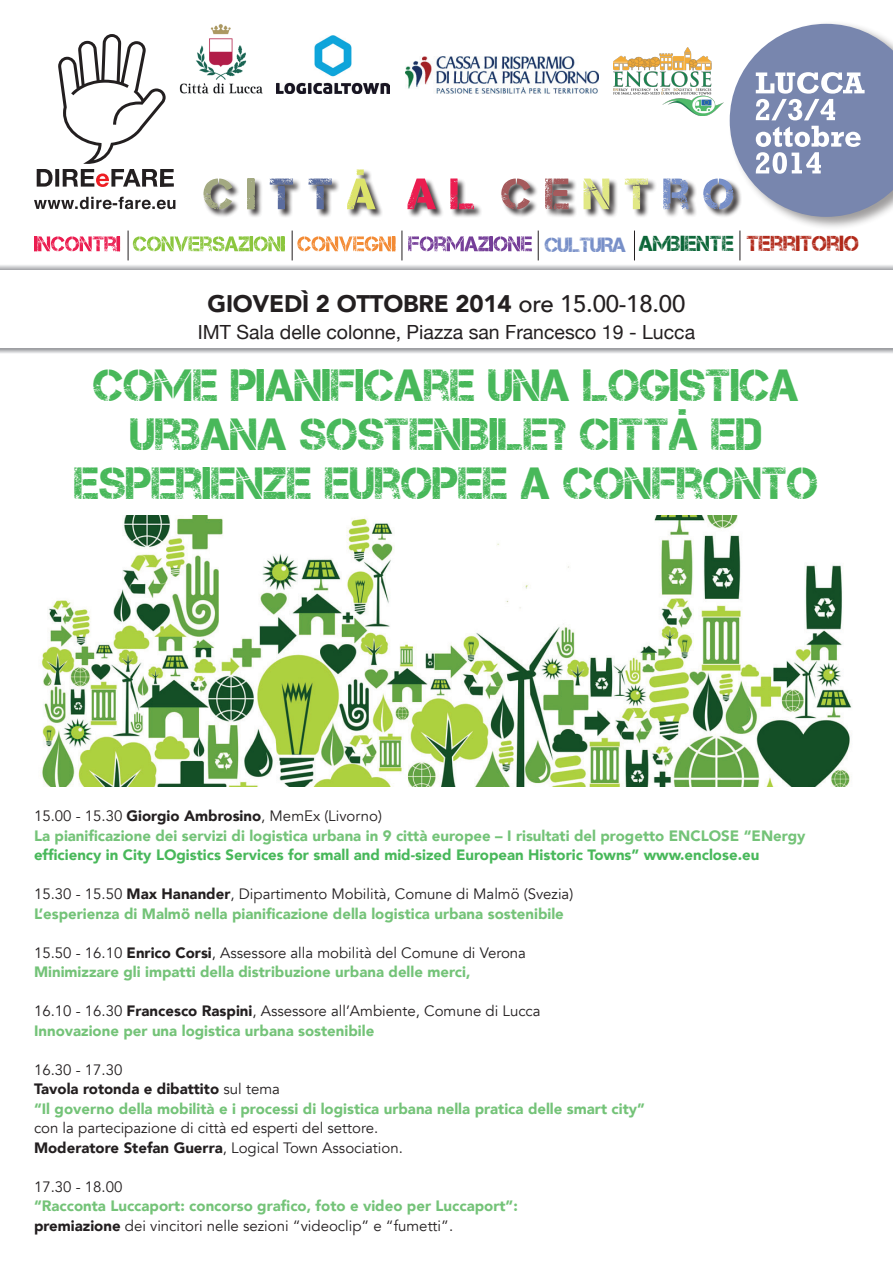
<style>
.page{position:relative;width:893px;height:1263px;background:#fff}
.page>*{position:absolute;margin:0;border:0;box-sizing:border-box;transform-origin:0 0}
.t1{font:45px/49.1px "Captureit";color:#48b85a;text-align:center}
.t2{font:900 24px "Avenir";letter-spacing:-.01em;color:#231f20}
.t3{font:21.6px "Captureit";color:#b1291a}
.t4{font:19.5px "Helvetica Neue";color:#231f20}
.t5{font:900 15px/19.5px "Avenir";color:#74c378}
.t6{font:15px/19.5px "Avenir";color:#231f20}
.t7{font:900 15px "Avenir";color:#48b85a}
.s1{font-size:20.55px;color:#778fc8}
.s2{color:#0c6638}
.s3{font-weight:500}
.s4{font-weight:400;color:#231f20}
.s5{color:#231f20}
.s6{font-weight:900}
.s7{font-weight:900;color:#74c378}
</style>
<div class="page">
<img style="left:41px;top:516px;width:811px;height:271px">
<div style="left:203px;top:169px;width:539px;height:49px;background:#231f20;opacity:.86"></div>
<svg style="left:584px;top:179px;width:64px;height:30px"></svg>
<svg style="left:501px;top:179px;width:68px;height:30px"></svg>
<svg style="left:407px;top:178px;width:67px;height:31px"></svg>
<svg style="left:347px;top:169px;width:29px;height:40px"></svg>
<svg style="left:269px;top:179px;width:63px;height:30px"></svg>
<svg style="left:203px;top:178px;width:51px;height:31px"></svg>
<svg style="left:538px;top:231px;width:1px;height:29px"></svg>
<svg style="left:634px;top:231px;width:1px;height:29px"></svg>
<svg style="left:740px;top:231px;width:1px;height:29px"></svg>
<svg style="left:402px;top:231px;width:130px;height:29px"></svg>
<svg style="left:292px;top:231px;width:103px;height:29px"></svg>
<svg style="left:128px;top:231px;width:157px;height:29px"></svg>
<svg style="left:34px;top:236px;width:86px;height:15px"></svg>
<svg style="left:37px;top:34px;width:137px;height:153px"></svg>
<svg style="left:34px;top:197px;width:141px;height:12px"></svg>
<div style="left:728px;top:21px;width:165px;height:209px;background:#231f20;opacity:.44"></div>
<svg style="left:663px;top:24px;width:230px;height:193px"></svg>
<svg style="left:0;top:349px;width:893px;height:4px;background:#c3c4c7"></svg>
<svg style="left:0;top:265px;width:893px;height:5px;background:#c9cacc"></svg>
<img style="left:276px;top:35px;width:113px;height:58px">
<img style="left:179px;top:24px;width:84px;height:70px">
<img style="left:614px;top:48px;width:109px;height:68px">
<img style="left:405px;top:56px;width:193px;height:37px">
<h3 class="t3" style="left:545px;top:232px;width:316px"><span class="s1">CULTURA</span> <span class="s2">AMBIENTE</span> TERRITORIO</h3>
<h2 class="t2" style="left:208px;top:283px;width:479px">giovedì 2 ottobre 2014 <span class="s3">ore 15.00-18.00</span></h2>
<h3 class="t4" style="left:198px;top:321px;width:499px">IMT Sala delle colonne, Piazza san Francesco 19 - Lucca</h3>
<h1 class="t1" style="left:75px;top:360px;width:745px">COME PIANIFICARE UNA LOGISTICA<br>URBANA SOSTENIBILE? CITTÀ ED<br>ESPERIENZE EUROPEE A CONFRONTO</h1>
<p class="t5" style="left:34px;top:806px;width:773px"><span class="s4">15.00 - 15.30</span> <span class="s5">Giorgio Ambrosino</span><span class="s4">, MemEx (Livorno)<br></span>La pianificazione dei servizi di logistica urbana in 9 città europee – I risultati del progetto ENCLOSE “ENergy</p>
<p class="t7" style="left:34px;top:842px;width:727px">efficiency in City LOgistics Services for small and mid-sized European Historic Towns” www.enclose.eu</p>
<p class="t5" style="left:34px;top:884px;width:541px"><span class="s4">15.30 - 15.50</span> <span class="s5">Max Hanander</span><span class="s4">, Dipartimento Mobilità, Comune di Malmö (Svezia)<br></span>L’esperienza di Malmö nella pianificazione della logistica urbana sostenibile</p>
<p class="t5" style="left:34px;top:942px;width:494px"><span class="s4">15.50 - 16.10</span> <span class="s5">Enrico Corsi</span><span class="s4">, Assessore alla mobilità del Comune di Verona<br></span>Minimizzare gli impatti della distribuzione urbana delle merci,</p>
<p class="t6" style="left:34px;top:1001px;width:508px">16.10 - 16.30 <span class="s6">Francesco Raspini</span>, Assessore all’Ambiente, Comune di Lucca<br><span class="s7">Innovazione per una logistica urbana sostenibile</span></p>
<p class="t5" style="left:34px;top:1059px;width:612px"><span class="s4">16.30 - 17.30<br></span><span class="s5">Tavola rotonda e dibattito</span> <span class="s4">sul tema<br></span>“Il governo della mobilità e i processi di logistica urbana nella pratica delle smart city”</p>
<p class="t6" style="left:34px;top:1118px;width:370px">con la partecipazione di città ed esperti del settore.<br><span class="s6">Moderatore Stefan Guerra</span>, Logical Town Association.</p>
<p class="t6" style="left:34px;top:1177px;width:90px">17.30 - 18.00</p>
<p class="t5" style="left:34px;top:1196px;width:485px">“Racconta Luccaport: concorso grafico, foto e video per Luccaport”: <span class="s5">premiazione</span> <span class="s4">dei vincitori nelle sezioni “videoclip” e “fumetti”.</span></p>
</div>
